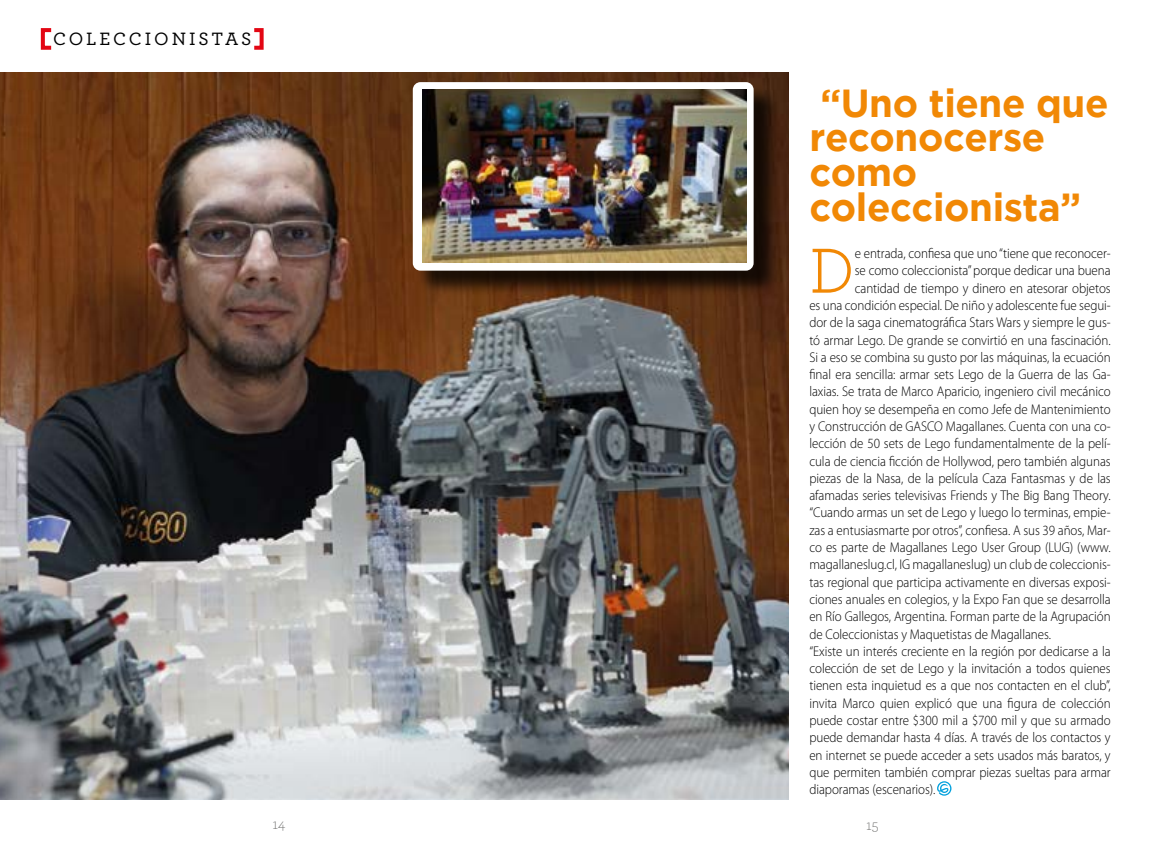
<style>
.page{position:relative;width:1149px;height:851px;background:#fff}
.page>*{position:absolute;margin:0;border:0;box-sizing:border-box;transform-origin:0 0}
.t1{font:66.6px "Archer";color:#f18805;scale:.92 1}
.t2{font:700 39px/34.5px "Gotham";letter-spacing:-.01em;color:#f18805}
.t3{font:500 18.75px "Archer";letter-spacing:.155em;color:#000}
.t4{font:300 15px "Archer";color:#6d6d6c}
.t5{font:300 14.1px "Myriad Pro";letter-spacing:-.005em;color:#000;scale:.92 1}
</style>
<div class="page">
<img style="left:0;top:72px;width:787px;height:727px">
<div style="left:41px;top:28px;width:12px;height:22px;border:4px solid #e30613"></div>
<div style="left:252px;top:28px;width:11px;height:22px;border:4px solid #e30613"></div>
<svg style="left:937px;top:781px;width:14px;height:14px"></svg>
<div style="left:415px;top:85px;width:363px;height:212px;background:#000;opacity:.75"></div>
<div style="left:412px;top:82px;width:341px;height:188px;background:#fff;border-radius:8px"></div>
<img style="left:422px;top:89px;width:324px;height:173px">
<h3 class="t3" style="left:53px;top:25px;width:200px">COLECCIONISTAS</h3>
<h2 class="t2" style="left:809px;top:85px;width:300px">“Uno tiene que reconocerse como coleccionista”</h2>
<h1 class="t1" style="left:809px;top:224px;width:50px">D</h1>
<p class="t5" style="left:854px;top:245px;width:279px">e entrada, confiesa que uno “tiene que reconocer-</p>
<p class="t5" style="left:854px;top:263px;width:279px">se como coleccionista” porque dedicar una buena</p>
<p class="t5" style="left:854px;top:280px;width:279px">cantidad de tiempo y dinero en atesorar objetos</p>
<p class="t5" style="left:809px;top:297px;width:329px">es una condición especial. De niño y adolescente fue segui-</p>
<p class="t5" style="left:809px;top:315px;width:329px">dor de la saga cinematográfica Stars Wars y siempre le gus-</p>
<p class="t5" style="left:809px;top:332px;width:329px">tó armar Lego. De grande se convirtió en una fascinación.</p>
<p class="t5" style="left:809px;top:349px;width:329px">Si a eso se combina su gusto por las máquinas, la ecuación</p>
<p class="t5" style="left:809px;top:366px;width:329px">final era sencilla: armar sets Lego de la Guerra de las Ga-</p>
<p class="t5" style="left:809px;top:384px;width:329px">laxias. Se trata de Marco Aparicio, ingeniero civil mecánico</p>
<p class="t5" style="left:809px;top:401px;width:329px">quien hoy se desempeña en como Jefe de Mantenimiento</p>
<p class="t5" style="left:809px;top:418px;width:329px">y Construcción de GASCO Magallanes. Cuenta con una co-</p>
<p class="t5" style="left:809px;top:436px;width:329px">lección de 50 sets de Lego fundamentalmente de la pelí-</p>
<p class="t5" style="left:809px;top:453px;width:329px">cula de ciencia ficción de Hollywod, pero también algunas</p>
<p class="t5" style="left:809px;top:470px;width:329px">piezas de la Nasa, de la película Caza Fantasmas y de las</p>
<p class="t5" style="left:809px;top:487px;width:329px">afamadas series televisivas Friends y The Big Bang Theory.</p>
<p class="t5" style="left:809px;top:505px;width:329px">“Cuando armas un set de Lego y luego lo terminas, empie-</p>
<p class="t5" style="left:809px;top:522px;width:329px">zas a entusiasmarte por otros”, confiesa. A sus 39 años, Mar-</p>
<p class="t5" style="left:809px;top:539px;width:329px">co es parte de Magallanes Lego User Group (LUG) (www.</p>
<p class="t5" style="left:809px;top:556px;width:329px">magallaneslug.cl, IG magallaneslug) un club de coleccionis-</p>
<p class="t5" style="left:809px;top:574px;width:329px">tas regional que participa activamente en diversas exposi-</p>
<p class="t5" style="left:809px;top:591px;width:329px">ciones anuales en colegios, y la Expo Fan que se desarrolla</p>
<p class="t5" style="left:809px;top:608px;width:329px">en Río Gallegos, Argentina. Forman parte de la Agrupación</p>
<p class="t5" style="left:809px;top:626px;width:264px">de Coleccionistas y Maquetistas de Magallanes.</p>
<p class="t5" style="left:809px;top:643px;width:329px">“Existe un interés creciente en la región por dedicarse a la</p>
<p class="t5" style="left:809px;top:660px;width:329px">colección de set de Lego y la invitación a todos quienes</p>
<p class="t5" style="left:809px;top:677px;width:329px">tienen esta inquietud es a que nos contacten en el club”,</p>
<p class="t5" style="left:809px;top:695px;width:329px">invita Marco quien explicó que una figura de colección</p>
<p class="t5" style="left:809px;top:712px;width:329px">puede costar entre $300 mil a $700 mil y que su armado</p>
<p class="t5" style="left:809px;top:729px;width:329px">puede demandar hasta 4 días. A través de los contactos y</p>
<p class="t5" style="left:809px;top:747px;width:329px">en internet se puede acceder a sets usados más baratos, y</p>
<p class="t5" style="left:809px;top:764px;width:329px">que permiten también comprar piezas sueltas para armar</p>
<p class="t5" style="left:809px;top:781px;width:138px">diaporamas (escenarios).</p>
<p class="t4" style="left:272px;top:814px;width:14px">14</p>
<p class="t4" style="left:865px;top:814px;width:14px">15</p>
</div>
